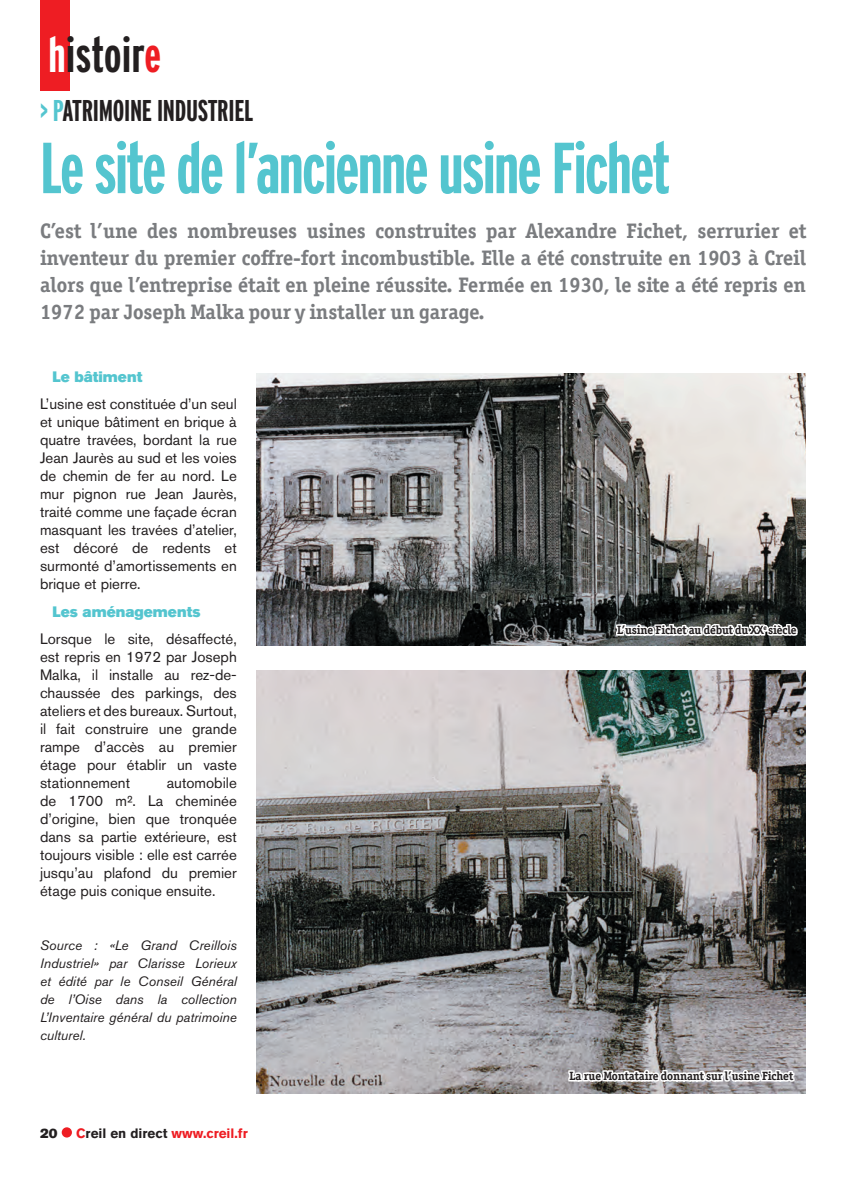
<style>
.page{position:relative;width:846px;height:1178px;background:#fff}
.page>*{position:absolute;margin:0;border:0;box-sizing:border-box;transform-origin:0 0}
.t1{font:700 extra-condensed 72px "Interstate";letter-spacing:-.025em;color:#54c5cf}
.t2{font:700 extra-condensed 49.5px "Interstate";letter-spacing:.01em;color:#231f20}
.t3{font:700 extra-condensed 30px "Interstate";letter-spacing:-.01em;color:#231f20}
.t4{font:700 21px/27px "Officina Serif ITC Std";color:#7a7c7f;text-align:justify}
.t5{font:15px/18px "Akzidenz Grotesk BE";color:#231f20;text-align:justify}
.t6{font:15px "Akzidenz Grotesk BE Super";color:#54c5cf}
.t7{font:italic 13.5px/18px "Akzidenz Grotesk BE";color:#231f20;text-align:justify}
.t8{font:700 13.5px "Akzidenz Grotesk BE";color:#ee1d23}
.t9{font:13.5px "Akzidenz Grotesk BE Super";color:#231f20}
.t10{font:700 12px "Officina Serif ITC Std";letter-spacing:-.01em;color:#231f20}
.s1{color:#fff}
.s2{color:#ee1d23}
.s3{color:#54c5cf}
.s4{color:#231f20}
</style>
<div class="page">
<div style="left:62px;top:1126px;width:10px;height:11px;background:#ee1d23;border-radius:50%"></div>
<div style="left:40px;top:0;width:30px;height:90px;background:#ee1d23"></div>
<img style="left:256px;top:373px;width:549px;height:272px">
<svg style="left:614px;top:600px;width:185px;height:46px"></svg>
<img style="left:256px;top:670px;width:549px;height:423px">
<svg style="left:566px;top:1045px;width:230px;height:49px"></svg>
<h2 class="t2" style="left:49px;top:24px;width:114px"><span class="s1">h</span>istoir<span class="s2">e</span></h2>
<h3 class="t3" style="left:40px;top:92px;width:215px"><span class="s3">&gt; P</span>ATRIMOINE INDUSTRIEL</h3>
<h1 class="t1" style="left:40px;top:124px;width:631px">Le site de l’ancienne usine Fichet</h1>
<p class="t4" style="left:40px;top:217px;width:767px">C’est l’une des nombreuses usines construites par Alexandre Fichet, serrurier et inventeur du premier coffre-fort incombustible. Elle a été construite en 1903 à Creil alors que l’entreprise était en pleine réussite. Fermée en 1930, le site a été repris en 1972 par Joseph Malka pour y installer un garage.</p>
<p class="t6" style="left:52px;top:368px;width:91px">Le bâtiment</p>
<p class="t5" style="left:40px;top:395px;width:198px">L’usine est constituée d’un seul et unique bâtiment en brique à quatre travées, bordant la rue Jean Jaurès au sud et les voies de chemin de fer au nord. Le mur pignon rue Jean Jaurès, traité comme une façade écran masquant les travées d’atelier, est décoré de redents et surmonté d’amortissements en brique et pierre.</p>
<p class="t6" style="left:52px;top:602px;width:149px">Les aménagements</p>
<p class="t5" style="left:40px;top:629px;width:198px">Lorsque le site, désaffecté, est repris en 1972 par Joseph Malka, il installe au rez-de&shy;chaussée des parkings, des ateliers et des bureaux. Surtout, il fait construire une grande rampe d’accès au premier étage pour établir un vaste stationnement</p>
<p class="t5" style="left:40px;top:773px;width:198px;text-indent:127px">automobile de 1700 m². La cheminée d’origine, bien que tronquée dans sa partie extérieure, est toujours visible : elle est carrée jusqu’au plafond du premier étage puis conique ensuite.</p>
<p class="t7" style="left:40px;top:935px;width:198px">Source : «Le Grand Creillois Industriel» par Clarisse Lorieux et édité par le Conseil Général de l’Oise dans la collection L’Inventaire général du patrimoine culturel.</p>
<p class="t9" style="left:40px;top:1124px;width:19px">20</p>
<p class="t8" style="left:76px;top:1124px;width:173px">C<span class="s4">reil en direct</span> www.creil.fr</p>
<p class="t10" style="left:617px;top:622px;width:181px">L’usine Fichet au début du XX<sup>e</sup> siècle</p>
<p class="t10" style="left:569px;top:1068px;width:225px">La rue Montataire donnant sur l’usine Fichet</p>
</div>
